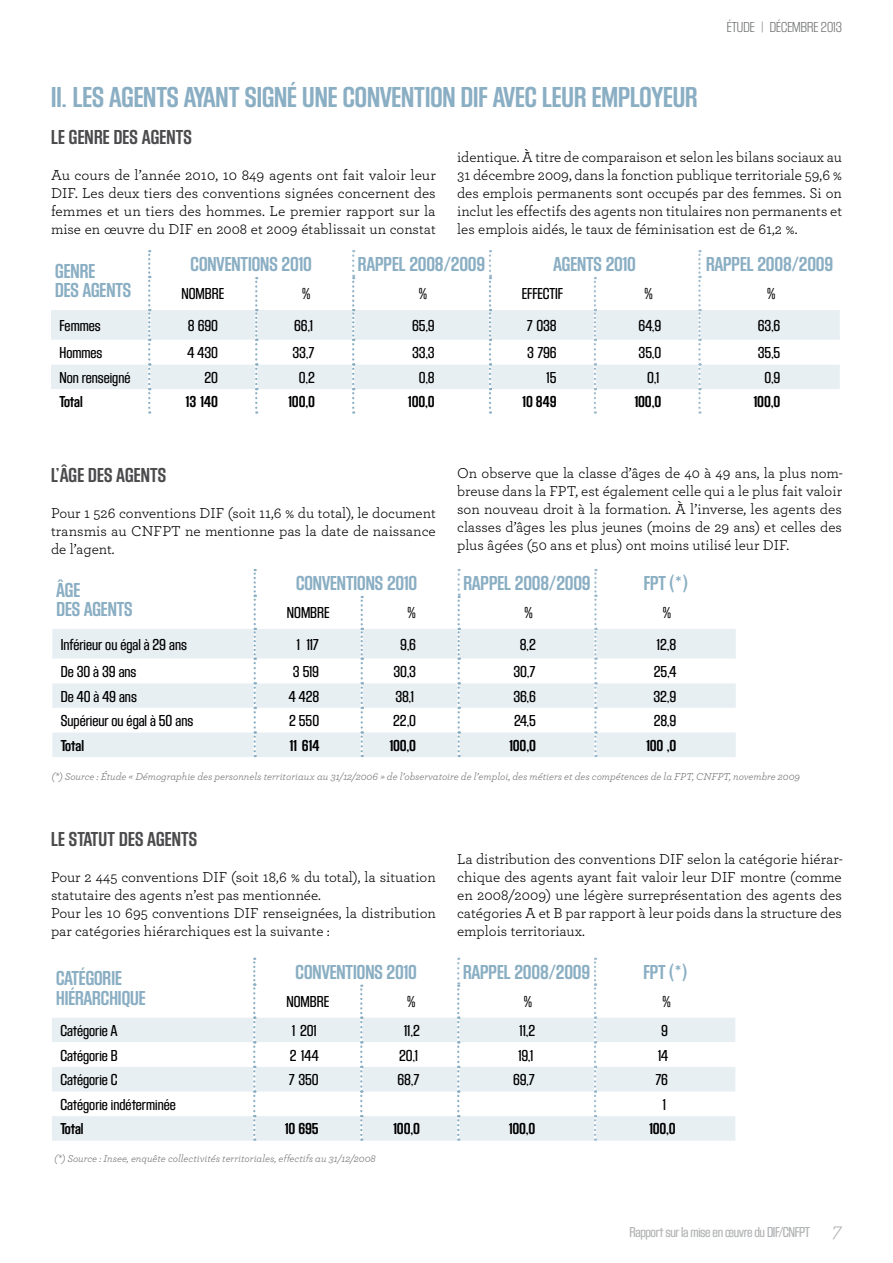
<style>
.page{position:relative;width:893px;height:1263px;background:#fff}
.page>*{position:absolute;margin:0;border:0;box-sizing:border-box;transform-origin:0 0}
.t1{font:30px "Block Gothic Bold Cond";color:#8aaec3}
.t2{font:21px/19.5px "Block Gothic Bold Cond";letter-spacing:-.01em;color:#8aaec3}
.t3{font:21px "Block Gothic Bold Cond";letter-spacing:.01em;color:#4b4b4d}
.t4{font:16.5px "Block Gothic Med Cond";color:#000}
.t5{font:16.5px "Block Gothic Bold Cond";letter-spacing:-.1em;color:#000}
.t6{font:15px/18px "Archer";color:#000;text-align:justify}
.t7{font:15px "Block Gothic Med Cond";letter-spacing:-.025em;color:#b1b3b4}
.t8{font:15px "Block Gothic Light Cond";color:#707172}
.t9{font:italic 10.5px "Archer";color:#707172}
.s1{font-family:"Archer";font-style:italic;font-size:21px}
</style>
<div class="page">
<div style="left:51px;top:310px;width:97px;height:30px;background:#e8eff3"></div>
<div style="left:51px;top:365px;width:97px;height:24px;background:#e8eff3"></div>
<svg style="left:148px;top:250px;width:692px;height:164px"></svg>
<svg style="left:52px;top:569px;width:684px;height:188px"></svg>
<svg style="left:52px;top:958px;width:683px;height:183px"></svg>
<h1 class="t1" style="left:51px;top:81px;width:648px">II. LES AGENTS AYANT SIGNÉ UNE CONVENTION DIF AVEC LEUR EMPLOYEUR</h1>
<p class="t8" style="left:727px;top:19px;width:117px">ÉTUDE | DÉCEMBRE 2013</p>
<h2 class="t3" style="left:51px;top:126px;width:142px">LE GENRE DES AGENTS</h2>
<p class="t6" style="left:51px;top:166px;width:386px">Au cours de l’année 2010, 10 849 agents ont fait valoir leur DIF. Les deux tiers des conventions signées concernent des femmes et un tiers des hommes. Le premier rapport sur la mise en œuvre du DIF en 2008 et 2009 établissait un constat</p>
<p class="t6" style="left:457px;top:148px;width:387px">identique. À titre de comparaison et selon les bilans sociaux au 31 décembre 2009, dans la fonction publique territoriale 59,6 % des emplois permanents sont occupés par des femmes. Si on inclut les effectifs des agents non titulaires non permanents et les emplois aidés, le taux de féminisation est de 61,2 %.</p>
<h2 class="t2" style="left:55px;top:262px;width:37px">GENRE<br>DES AGENTS</h2>
<h2 class="t2" style="left:191px;top:255px;width:9px">CONVENTIONS</h2>
<h2 class="t2" style="left:282px;top:255px;width:32px">2010</h2>
<h2 class="t2" style="left:358px;top:255px;width:129px">RAPPEL 2008/2009</h2>
<h2 class="t2" style="left:553px;top:255px;width:10px">AGENTS</h2>
<h2 class="t2" style="left:606px;top:255px;width:32px">2010</h2>
<h2 class="t2" style="left:706px;top:255px;width:129px">RAPPEL 2008/2009</h2>
<p class="t4" style="left:181px;top:285px;width:44px">NOMBRE</p>
<p class="t4" style="left:301px;top:285px;width:12px">%</p>
<p class="t4" style="left:418px;top:285px;width:12px">%</p>
<p class="t4" style="left:522px;top:285px;width:43px">EFFECTIF</p>
<p class="t4" style="left:643px;top:285px;width:12px">%</p>
<p class="t4" style="left:766px;top:285px;width:12px">%</p>
<p class="t4" style="left:60px;top:317px;width:43px">Femmes</p>
<p class="t4" style="left:188px;top:317px;width:32px">8 690</p>
<p class="t4" style="left:294px;top:317px;width:22px">66,1</p>
<p class="t4" style="left:412px;top:317px;width:24px">65,9</p>
<p class="t4" style="left:526px;top:317px;width:32px">7 038</p>
<p class="t4" style="left:639px;top:317px;width:24px">64,9</p>
<p class="t4" style="left:758px;top:317px;width:24px">63,6</p>
<p class="t4" style="left:60px;top:344px;width:44px">Hommes</p>
<p class="t4" style="left:188px;top:344px;width:32px">4 430</p>
<p class="t4" style="left:292px;top:344px;width:24px">33,7</p>
<p class="t4" style="left:412px;top:344px;width:24px">33,3</p>
<p class="t4" style="left:527px;top:344px;width:31px">3 796</p>
<p class="t4" style="left:639px;top:344px;width:24px">35,0</p>
<p class="t4" style="left:758px;top:344px;width:24px">35,5</p>
<p class="t4" style="left:60px;top:369px;width:72px">Non renseigné</p>
<p class="t4" style="left:204px;top:369px;width:15px">20</p>
<p class="t4" style="left:299px;top:369px;width:18px">0,2</p>
<p class="t4" style="left:419px;top:369px;width:17px">0,8</p>
<p class="t4" style="left:545px;top:369px;width:13px">15</p>
<p class="t4" style="left:647px;top:369px;width:16px">0,1</p>
<p class="t4" style="left:764px;top:369px;width:17px">0,9</p>
<p class="t5" style="left:60px;top:393px;width:25px">TOTAL</p>
<p class="t5" style="left:185px;top:393px;width:35px">13 140</p>
<p class="t5" style="left:287px;top:393px;width:29px">100,0</p>
<p class="t5" style="left:407px;top:393px;width:29px">100,0</p>
<p class="t5" style="left:521px;top:393px;width:37px">10 849</p>
<p class="t5" style="left:633px;top:393px;width:29px">100,0</p>
<p class="t5" style="left:752px;top:393px;width:29px">100,0</p>
<h2 class="t3" style="left:51px;top:464px;width:117px">L’ÂGE DES AGENTS</h2>
<p class="t6" style="left:51px;top:503px;width:386px">Pour 1 526 conventions DIF (soit 11,6 % du total), le document transmis au CNFPT ne mentionne pas la date de naissance de l’agent.</p>
<p class="t6" style="left:457px;top:464px;width:387px">On observe que la classe d’âges de 40 à 49 ans, la plus nom&shy;breuse dans la FPT, est également celle qui a le plus fait valoir son nouveau droit à la formation. À l’inverse, les agents des classes d’âges les plus jeunes (moins de 29 ans) et celles des plus âgées (50 ans et plus) ont moins utilisé leur DIF.</p>
<h2 class="t2" style="left:57px;top:581px;width:37px">ÂGE<br>DES AGENTS</h2>
<h2 class="t2" style="left:296px;top:574px;width:9px">CONVENTIONS</h2>
<h2 class="t2" style="left:387px;top:574px;width:32px">2010</h2>
<h2 class="t2" style="left:463px;top:574px;width:129px">RAPPEL 2008/2009</h2>
<h2 class="t2" style="left:644px;top:574px;width:45px">FPT (*)</h2>
<p class="t4" style="left:287px;top:604px;width:44px">NOMBRE</p>
<p class="t4" style="left:406px;top:604px;width:12px">%</p>
<p class="t4" style="left:523px;top:604px;width:12px">%</p>
<p class="t4" style="left:662px;top:604px;width:12px">%</p>
<p class="t4" style="left:61px;top:636px;width:128px">Inférieur ou égal à 29 ans</p>
<p class="t4" style="left:295px;top:636px;width:26px">1 117</p>
<p class="t4" style="left:400px;top:636px;width:17px">9,6</p>
<p class="t4" style="left:520px;top:636px;width:18px">8,2</p>
<p class="t4" style="left:655px;top:636px;width:22px">12,8</p>
<p class="t4" style="left:61px;top:663px;width:77px">De 30 à 39 ans</p>
<p class="t4" style="left:293px;top:663px;width:28px">3 519</p>
<p class="t4" style="left:394px;top:663px;width:24px">30,3</p>
<p class="t4" style="left:513px;top:663px;width:24px">30,7</p>
<p class="t4" style="left:654px;top:663px;width:24px">25,4</p>
<p class="t4" style="left:61px;top:687px;width:78px">De 40 à 49 ans</p>
<p class="t4" style="left:289px;top:687px;width:32px">4 428</p>
<p class="t4" style="left:395px;top:687px;width:22px">38,1</p>
<p class="t4" style="left:513px;top:687px;width:24px">36,6</p>
<p class="t4" style="left:653px;top:687px;width:24px">32,9</p>
<p class="t4" style="left:61px;top:712px;width:134px">Supérieur ou égal à 50 ans</p>
<p class="t4" style="left:289px;top:712px;width:32px">2 550</p>
<p class="t4" style="left:393px;top:712px;width:24px">22,0</p>
<p class="t4" style="left:514px;top:712px;width:23px">24,5</p>
<p class="t4" style="left:654px;top:712px;width:24px">28,9</p>
<p class="t5" style="left:61px;top:737px;width:25px">TOTAL</p>
<p class="t5" style="left:288px;top:737px;width:32px">11 614</p>
<p class="t5" style="left:388px;top:737px;width:29px">100,0</p>
<p class="t5" style="left:508px;top:737px;width:29px">100,0</p>
<p class="t5" style="left:645px;top:737px;width:33px">100 ,0</p>
<p class="t9" style="left:51px;top:770px;width:750px">(*) Source : Étude « Démographie des personnels territoriaux au 31/12/2006 » de l’observatoire de l’emploi, des métiers et des compétences de la FPT, CNFPT, novembre 2009</p>
<h2 class="t3" style="left:51px;top:828px;width:27px">LE STATUT</h2>
<h2 class="t3" style="left:119px;top:828px;width:79px">DES AGENTS</h2>
<p class="t6" style="left:51px;top:868px;width:386px;text-align:left">Pour 2 445 conventions DIF (soit 18,6 % du total), la situation statutaire des agents n’est pas mentionnée.<br>Pour les 10 695 conventions DIF renseignées, la distribution par catégories hiérarchiques est la suivante :</p>
<p class="t6" style="left:457px;top:850px;width:387px">La distribution des conventions DIF selon la catégorie hiérar&shy;chique des agents ayant fait valoir leur DIF montre (comme en 2008/2009) une légère surreprésentation des agents des catégories A et B par rapport à leur poids dans la structure des emplois territoriaux.</p>
<h2 class="t2" style="left:56px;top:970px;width:17px">CATÉGORIE<br>HIÉRARC</h2>
<h2 class="t2" style="left:109px;top:989px;width:17px">HIQUE</h2>
<h2 class="t2" style="left:296px;top:963px;width:9px">CONVENTIONS</h2>
<h2 class="t2" style="left:387px;top:963px;width:32px">2010</h2>
<h2 class="t2" style="left:463px;top:963px;width:129px">RAPPEL 2008/2009</h2>
<h2 class="t2" style="left:643px;top:963px;width:45px">FPT (*)</h2>
<p class="t4" style="left:286px;top:993px;width:44px">NOMBRE</p>
<p class="t4" style="left:406px;top:993px;width:12px">%</p>
<p class="t4" style="left:523px;top:993px;width:12px">%</p>
<p class="t4" style="left:661px;top:993px;width:12px">%</p>
<p class="t4" style="left:60px;top:1022px;width:59px">Catégorie A</p>
<p class="t4" style="left:290px;top:1022px;width:30px">1 201</p>
<p class="t4" style="left:402px;top:1022px;width:19px">11,2</p>
<p class="t4" style="left:518px;top:1022px;width:19px">11,2</p>
<p class="t4" style="left:661px;top:1022px;width:8px">9</p>
<p class="t4" style="left:60px;top:1046px;width:59px">Catégorie B</p>
<p class="t4" style="left:290px;top:1046px;width:31px">2 144</p>
<p class="t4" style="left:399px;top:1046px;width:22px">20,1</p>
<p class="t4" style="left:517px;top:1046px;width:20px">19,1</p>
<p class="t4" style="left:656px;top:1046px;width:13px">14</p>
<p class="t4" style="left:60px;top:1071px;width:59px">Catégorie C</p>
<p class="t4" style="left:289px;top:1071px;width:32px">7 350</p>
<p class="t4" style="left:398px;top:1071px;width:24px">68,7</p>
<p class="t4" style="left:513px;top:1071px;width:24px">69,7</p>
<p class="t4" style="left:655px;top:1071px;width:14px">76</p>
<p class="t4" style="left:60px;top:1096px;width:117px">Catégorie indéterminée</p>
<p class="t4" style="left:661px;top:1096px;width:8px">1</p>
<p class="t5" style="left:60px;top:1120px;width:25px">TOTAL</p>
<p class="t5" style="left:284px;top:1120px;width:36px">10 695</p>
<p class="t5" style="left:392px;top:1120px;width:29px">100,0</p>
<p class="t5" style="left:508px;top:1120px;width:29px">100,0</p>
<p class="t5" style="left:648px;top:1120px;width:29px">100,0</p>
<p class="t9" style="left:54px;top:1152px;width:323px">(*) Source : Insee, enquête collectivités territoriales, effectifs au 31/12/2008</p>
<p class="t7" style="left:629px;top:1225px;width:214px">Rapport sur la mise en œuvre du DIF/CNFPT <span class="s1">7</span></p>
</div>
